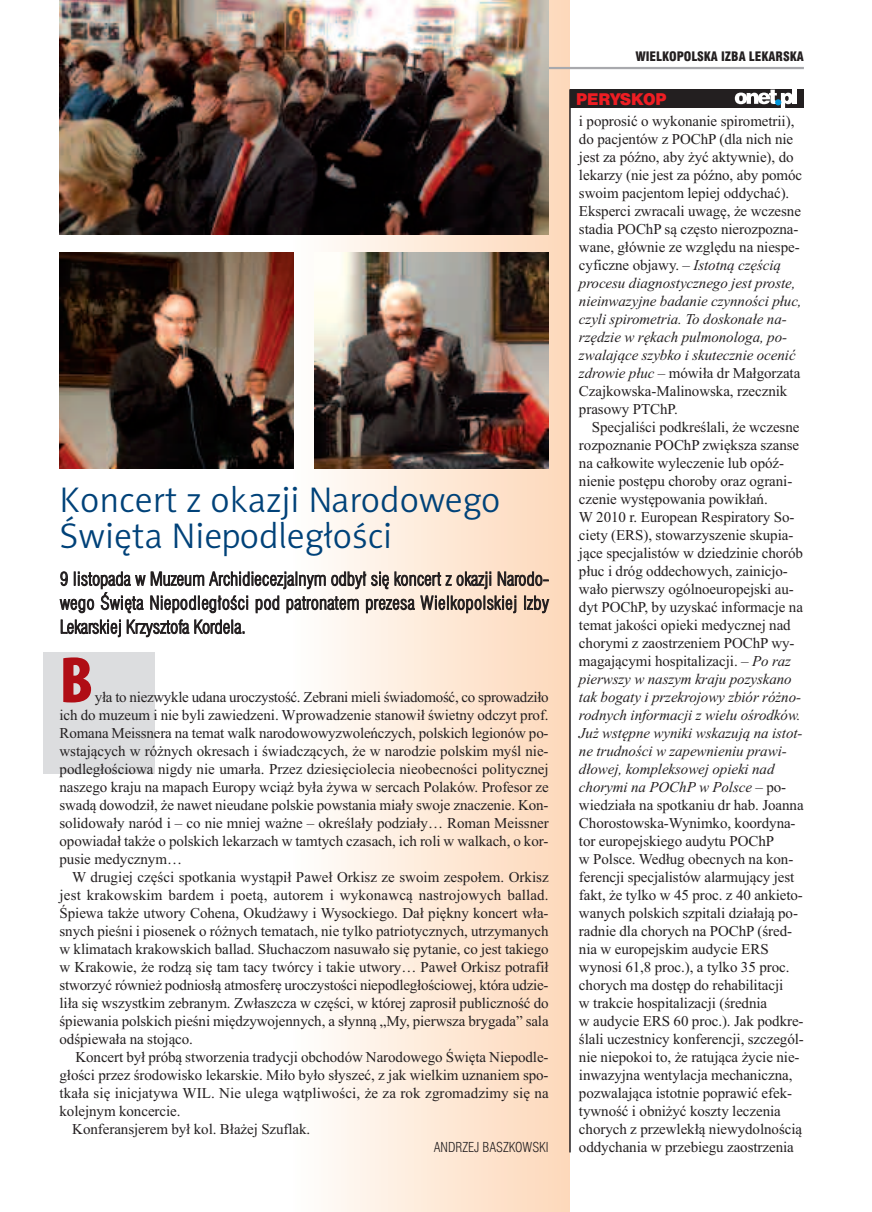
<style>
.page{position:relative;width:872px;height:1212px;background:#fff}
.page>*{position:absolute;margin:0;border:0;box-sizing:border-box;transform-origin:0 0}
.t1{font:900 condensed 66px "Myriad Pro";color:#b00d15}
.t2{font:36px/36px "Naomi Sans EFNTT Light";color:#004279}
.t3{font:18px/24px "Swis 721 Lt Cn EU";color:#231f20;text-align:justify}
.t4{font:15px/18px "Times New Roman";letter-spacing:-.005em;color:#231f20}
.t5{font:15px "Swis 721 Blk 2 EU";letter-spacing:-.005em;color:#ee1d23}
.t6{font:13.5px "Swis 721 Lt Cn EU";color:#231f20}
.t7{font:12.75px "Swis 721 Blk Cn EU";color:#231f20}
.s1{font-style:italic}
</style>
<div class="page">
<div style="left:43px;top:652px;width:112px;height:122px;background:#dcdddf"></div>
<div style="left:293px;top:0;width:277px;height:1212px;background:linear-gradient(to right,#fdfdfb,#fcd7b8)"></div>
<hr style="left:60px;top:67px;width:744px;height:2px;background:#a8a9ad">
<div style="left:570px;top:89px;width:234px;height:19px;background:#231f20"></div>
<hr style="left:569px;top:89px;width:2px;height:1063px;background:#231f20">
<div style="left:792px;top:89px;width:5px;height:15px;background:#fff"></div>
<svg style="left:735px;top:90px;width:57px;height:18px"></svg>
<img style="left:60px;top:0;width:489px;height:234px">
<img style="left:60px;top:252px;width:233px;height:216px">
<img style="left:315px;top:252px;width:234px;height:216px">
<h2 class="t2" style="left:60px;top:482px;width:442px">Koncert z okazji Narodowego<br>Święta Niepodległości</h2>
<p class="t3" style="left:60px;top:567px;width:490px">9 listopada w Muzeum Archidiecezjalnym odbył się koncert z okazji Narodo&shy;wego Święta Niepodległości pod patronatem prezesa Wielkopolskiej Izby Lekarskiej Krzysztofa Kordela.</p>
<h1 class="t1" style="left:60px;top:657px;width:35px">B</h1>
<p class="t4" style="left:60px;top:688px;width:491px;text-align:justify;text-indent:35px">yła to niezwykle udana uroczystość. Zebrani mieli świadomość, co sprowadziło ich do muzeum i nie byli zawiedzeni. Wprowadzenie stanowił świetny odczyt prof.<br>Romana Meissnera na temat walk narodowowyzwoleńczych, polskich legionów po&shy;wstających w różnych okresach i świadczących, że w narodzie polskim myśl nie&shy;podległościowa nigdy nie umarła. Przez dziesięciolecia nieobecności politycznej naszego kraju na mapach Europy wciąż była żywa w sercach Polaków. Profesor ze swadą dowodził, że nawet nieudane polskie powstania miały swoje znaczenie. Kon&shy;solidowały naród i – co nie mniej ważne – określały podziały… Roman Meissner opowiadał także o polskich lekarzach w tamtych czasach, ich roli w walkach, o kor&shy;pusie medycznym…</p>
<p class="t4" style="left:60px;top:868px;width:490px;text-align:justify;text-indent:13px">W drugiej części spotkania wystąpił Paweł Orkisz ze swoim zespołem. Orkisz jest krakowskim bardem i poetą, autorem i wykonawcą nastrojowych ballad.<br>Śpiewa także utwory Cohena, Okudżawy i Wysockiego. Dał piękny koncert wła&shy;snych pieśni i piosenek o różnych tematach, nie tylko patriotycznych, utrzymanych w klimatach krakowskich ballad. Słuchaczom nasuwało się pytanie, co jest takiego w Krakowie, że rodzą się tam tacy twórcy i takie utwory… Paweł Orkisz potrafił stworzyć również podniosłą atmosferę uroczystości niepodległościowej, która udzie&shy;liła się wszystkim zebranym. Zwłaszcza w części, w której zaprosił publiczność do śpiewania polskich pieśni międzywojennych, a słynną „My, pierwsza brygada” sala odśpiewała na stojąco.</p>
<p class="t4" style="left:75px;top:1048px;width:475px">Koncert był próbą stworzenia tradycji obchodów Narodowego Święta Niepodle-</p>
<p class="t4" style="left:60px;top:1066px;width:490px">głości przez środowisko lekarskie. Miło było słyszeć, z jak wielkim uznaniem spo-</p>
<p class="t4" style="left:60px;top:1084px;width:491px">tkała się inicjatywa WIL. Nie ulega wątpliwości, że za rok zgromadzimy się na</p>
<p class="t4" style="left:60px;top:1102px;width:122px">kolejnym koncercie.</p>
<p class="t4" style="left:72px;top:1120px;width:239px">Konferansjerem był kol. Błażej Szuflak.</p>
<p class="t6" style="left:434px;top:1139px;width:116px">ANDRZEJ BASZKOWSKI</p>
<p class="t7" style="left:635px;top:48px;width:170px">WIELKOPOLSKA IZBA LEKARSKA</p>
<p class="t5" style="left:576px;top:89px;width:92px">PERYSKOP</p>
<p class="t4" style="left:579px;top:112px;width:225px">i poprosić o wykonanie spirometrii), do pacjentów z POChP (dla nich nie jest za późno, aby żyć aktywnie), do lekarzy (nie jest za późno, aby pomóc swoim pacjentom lepiej oddychać).<br>Eksperci zwracali uwagę, że wczesne stadia POChP są często nierozpozna&shy;wane, głównie ze względu na niespe&shy;cyficzne objawy. – <span class="s1">Istotną częścią procesu diagnostycznego jest proste, nieinwazyjne badanie czynności płuc, czyli spirometria. To doskonałe na&shy;rzędzie w rękach pulmonologa, po&shy;zwalające szybko i skutecznie ocenić zdrowie płuc</span> – mówiła dr Małgorzata Czajkowska-Malinowska, rzecznik prasowy PTChP.</p>
<p class="t4" style="left:579px;top:418px;width:226px;text-indent:13px">Specjaliści podkreślali, że wczesne rozpoznanie POChP zwiększa szanse na całkowite wyleczenie lub opóź&shy;nienie postępu choroby oraz ograni&shy;czenie występowania powikłań.<br>W 2010 r. European Respiratory So&shy;ciety (ERS), stowarzyszenie skupia&shy;jące specjalistów w dziedzinie chorób płuc i dróg oddechowych, zainicjo&shy;wało pierwszy ogólnoeuropejski au&shy;dyt POChP, by uzyskać informacje na temat jakości opieki medycznej nad chorymi z zaostrzeniem POChP wy&shy;magającymi hospitalizacji. – <span class="s1">Po raz pierwszy w naszym kraju pozyskano tak bogaty i przekrojowy zbiór różno&shy;rodnych informacji z wielu ośrodków.<br>Już wstępne wyniki wskazują na istot&shy;ne trudności w zapewnieniu prawi&shy;dłowej, kompleksowej opieki nad chorymi na POChP w Polsce</span> – po&shy;wiedziała na spotkaniu dr hab. Joanna Chorostowska-Wynimko, koordyna&shy;tor europejskiego audytu POChP<br>w Polsce. Według obecnych na kon&shy;ferencji specjalistów alarmujący jest fakt, że tylko w 45 proc. z 40 ankieto&shy;wanych polskich szpitali działają po&shy;radnie dla chorych na POChP (śred&shy;nia w europejskim audycie ERS wynosi 61,8 proc.), a tylko 35 proc. chorych ma dostęp do rehabilitacji<br>w trakcie hospitalizacji (średnia<br>w audycie ERS 60 proc.). Jak podkre&shy;ślali uczestnicy konferencji, szczegól&shy;nie niepokoi to, że ratująca życie nie&shy;inwazyjna wentylacja mechaniczna, pozwalająca istotnie poprawić efek&shy;tywność i obniżyć koszty leczenia chorych z przewlekłą niewydolnością oddychania w przebiegu zaostrzenia</p>
</div>
